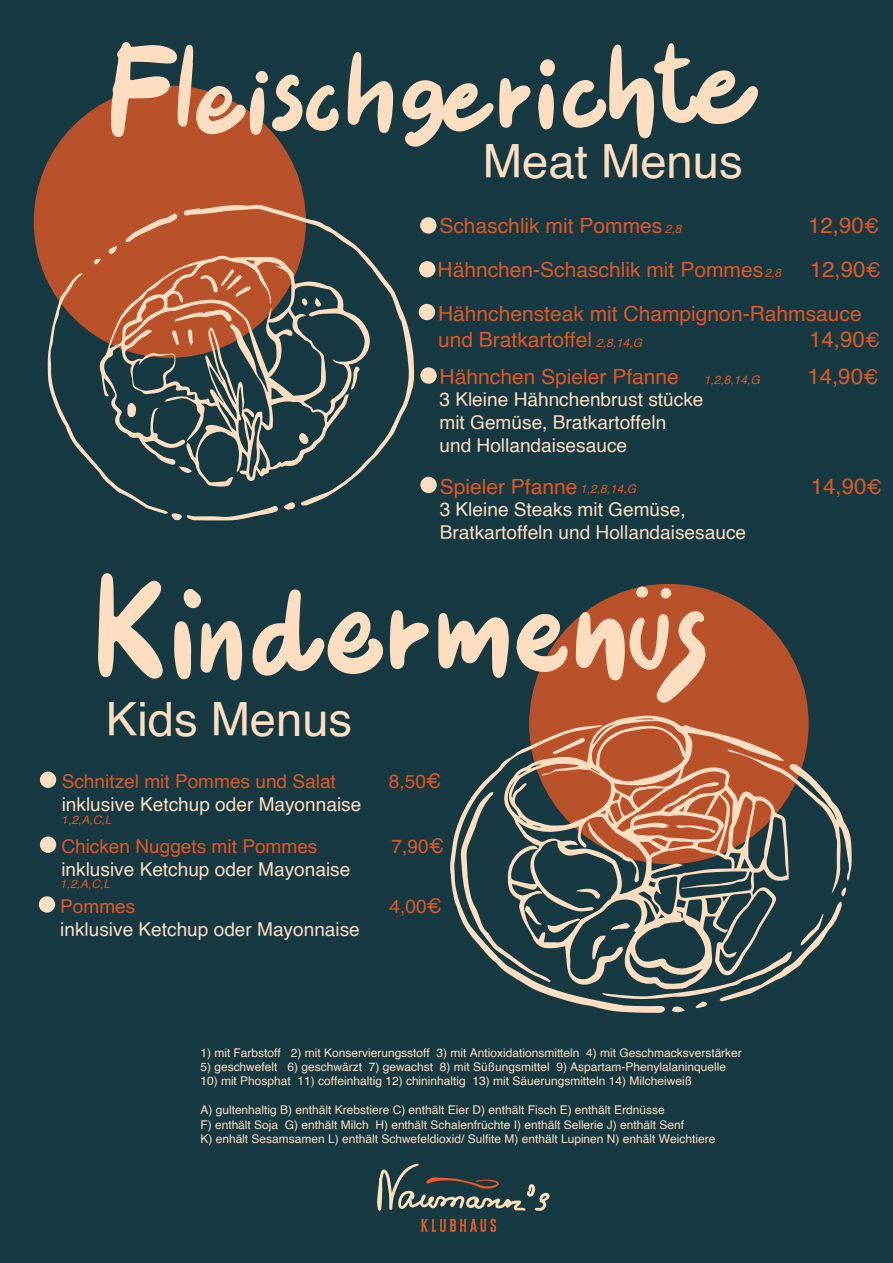
<style>
.page{position:relative;width:893px;height:1263px;background:#163942}
.page>*{position:absolute;margin:0;border:0;box-sizing:border-box;transform-origin:0 0}
.t1{font:47.25px "Helvetica";color:#fddec1}
.t2{font:22.2px "Helvetica";color:#e05826}
.t3{font:21px/26.7px "Helvetica";color:#e05826}
.t4{font:19.05px/23px "Helvetica";color:#fddec1}
.t5{font:19.05px "Helvetica";color:#e05826}
.t6{font:12px/14.4px "Helvetica";color:#fddec1}
.t7{font:italic 12px "Helvetica";color:#e05826}
.s1{font-size:20.55px}
</style>
<div class="page">
<div style="left:420px;top:217px;width:16px;height:17px;background:#fddec1;border-radius:50%"></div>
<div style="left:419px;top:304px;width:16px;height:16px;background:#fddec1;border-radius:50%"></div>
<div style="left:419px;top:261px;width:16px;height:16px;background:#fddec1;border-radius:50%"></div>
<div style="left:420px;top:477px;width:17px;height:16px;background:#fddec1;border-radius:50%"></div>
<div style="left:420px;top:367px;width:17px;height:17px;background:#fddec1;border-radius:50%"></div>
<div style="left:34px;top:86px;width:272px;height:272px;background:#b9522b;border-radius:50%"></div>
<svg style="left:183px;top:204px;width:231px;height:296px"></svg>
<svg style="left:351px;top:366px;width:9px;height:24px"></svg>
<svg style="left:48px;top:213px;width:273px;height:308px"></svg>
<svg style="left:348px;top:51px;width:45px;height:82px"></svg>
<svg style="left:563px;top:43px;width:195px;height:96px"></svg>
<svg style="left:402px;top:78px;width:129px;height:69px"></svg>
<svg style="left:538px;top:84px;width:16px;height:46px"></svg>
<svg style="left:540px;top:59px;width:15px;height:18px"></svg>
<svg style="left:111px;top:42px;width:228px;height:95px"></svg>
<div style="left:40px;top:836px;width:16px;height:17px;background:#fddec1;border-radius:50%"></div>
<div style="left:39px;top:896px;width:16px;height:17px;background:#fddec1;border-radius:50%"></div>
<div style="left:40px;top:771px;width:16px;height:17px;background:#fddec1;border-radius:50%"></div>
<div style="left:529px;top:584px;width:280px;height:280px;background:#b9522b;border-radius:50%"></div>
<svg style="left:98px;top:573px;width:65px;height:106px"></svg>
<svg style="left:438px;top:613px;width:71px;height:65px"></svg>
<svg style="left:252px;top:589px;width:131px;height:87px"></svg>
<svg style="left:516px;top:614px;width:52px;height:58px"></svg>
<svg style="left:201px;top:621px;width:42px;height:59px"></svg>
<svg style="left:390px;top:610px;width:39px;height:59px"></svg>
<svg style="left:576px;top:611px;width:130px;height:92px"></svg>
<svg style="left:174px;top:621px;width:17px;height:58px"></svg>
<svg style="left:183px;top:589px;width:18px;height:20px"></svg>
<div style="left:636px;top:586px;width:12px;height:12px;background:#fddec1;border-radius:50%"></div>
<div style="left:661px;top:588px;width:10px;height:10px;background:#fddec1;border-radius:50%"></div>
<svg style="left:529px;top:714px;width:202px;height:23px"></svg>
<svg style="left:450px;top:725px;width:215px;height:288px"></svg>
<svg style="left:461px;top:737px;width:391px;height:275px"></svg>
<svg style="left:377px;top:1164px;width:173px;height:47px"></svg>
<svg style="left:421px;top:1218px;width:75px;height:14px"></svg>
<h1 class="t1" style="left:483px;top:125px;width:261px">Meat Menus</h1>
<h3 class="t3" style="left:439px;top:213px;width:224px">Schaschlik mit Pommes</h3>
<h2 class="t2" style="left:808px;top:208px;width:73px">12,90<span class="s1">€</span></h2>
<p class="t7" style="left:665px;top:219px;width:18px">2,8</p>
<h3 class="t3" style="left:438px;top:257px;width:327px">Hähnchen-Schaschlik mit Pommes</h3>
<h2 class="t2" style="left:810px;top:253px;width:73px">12,90<span class="s1">€</span></h2>
<p class="t7" style="left:765px;top:264px;width:18px">2,8</p>
<h3 class="t3" style="left:438px;top:301px;width:425px">Hähnchensteak mit Champignon-Rahmsauce und Bratkartoffel</h3>
<h2 class="t2" style="left:809px;top:322px;width:73px">14,90<span class="s1">€</span></h2>
<p class="t7" style="left:596px;top:333px;width:48px">2,8,14,G</p>
<h3 class="t3" style="left:440px;top:364px;width:241px">Hähnchen Spieler Pfanne</h3>
<h2 class="t2" style="left:807px;top:359px;width:73px">14,90<span class="s1">€</span></h2>
<h3 class="t4" style="left:439px;top:388px;width:266px">3 Kleine Hähnchenbrust stücke mit Gemüse, Bratkartoffeln<br>und Hollandaisesauce</h3>
<p class="t7" style="left:704px;top:370px;width:58px">1,2,8,14,G</p>
<h1 class="t1" style="left:106px;top:683px;width:248px">Kids Menus</h1>
<h3 class="t3" style="left:440px;top:473px;width:139px">Spieler Pfanne</h3>
<h2 class="t2" style="left:811px;top:469px;width:73px">14,90<span class="s1">€</span></h2>
<h3 class="t4" style="left:440px;top:499px;width:308px">3 Kleine Steaks mit Gemüse,<br>Bratkartoffeln und Hollandaisesauce</h3>
<p class="t7" style="left:580px;top:479px;width:58px">1,2,8,14,G</p>
<h3 class="t5" style="left:62px;top:767px;width:276px">Schnitzel mit Pommes und Salat</h3>
<h3 class="t5" style="left:389px;top:767px;width:54px">8,50<span class="s1">€</span></h3>
<h3 class="t4" style="left:62px;top:793px;width:301px">inklusive Ketchup oder Mayonnaise</h3>
<p class="t7" style="left:61px;top:810px;width:52px">1,2,A,C,L</p>
<h3 class="t5" style="left:61px;top:832px;width:258px">Chicken Nuggets mit Pommes</h3>
<h3 class="t5" style="left:392px;top:832px;width:54px">7,90<span class="s1">€</span></h3>
<h3 class="t4" style="left:61px;top:858px;width:290px">inklusive Ketchup oder Mayonaise</h3>
<h3 class="t5" style="left:60px;top:892px;width:77px">Pommes</h3>
<h3 class="t5" style="left:390px;top:892px;width:54px">4,00<span class="s1">€</span></h3>
<h3 class="t4" style="left:60px;top:918px;width:301px">inklusive Ketchup oder Mayonnaise</h3>
<p class="t7" style="left:60px;top:874px;width:52px">1,2,A,C,L</p>
<p class="t6" style="left:200px;top:1045px;width:543px">1) mit Farbstoff 2) mit Konservierungsstoff 3) mit Antioxidationsmitteln 4) mit Geschmacksverstärker</p>
<p class="t6" style="left:200px;top:1060px;width:527px">5) geschwefelt 6) geschwärzt 7) gewachst 8) mit Süßungsmittel 9) Aspartam-Phenylalaninquelle</p>
<p class="t6" style="left:200px;top:1074px;width:493px">10) mit Phosphat 11) coffeinhaltig 12) chininhaltig 13) mit Säuerungsmitteln 14) Milcheiweiß</p>
<p class="t6" style="left:200px;top:1103px;width:516px">A) gultenhaltig B) enthält Krebstiere C) enthält Eier D) enthält Fisch E) enthält Erdnüsse<br>F) enthält Soja G) enthält Milch H) enthält Schalenfrüchte I) enthält Sellerie J) enthält Senf<br>K) enhält Sesamsamen L) enthält Schwefeldioxid/ Sulfite M) enthält Lupinen N) enhält Weichtiere</p>
</div>
